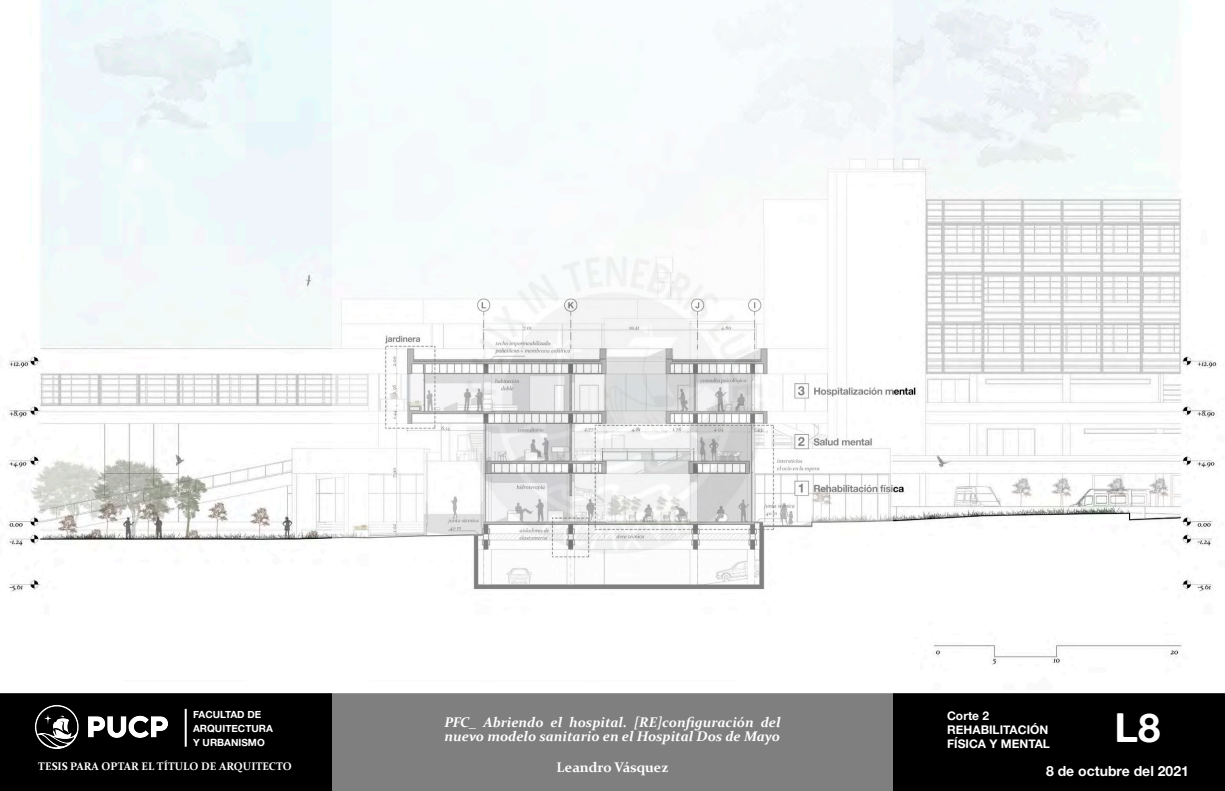
<style>
.page{position:relative;width:1225px;height:791px;background:#fff}
.page>*{position:absolute;margin:0;border:0;box-sizing:border-box;transform-origin:0 0}
.t1{font:40px "Alte Haas Grotesk Bold";color:#fff}
.t2{font:italic 700 14px/14px "Constantia";color:#fff}
.t3{font:14px "Alte Haas Grotesk Bold";color:#fff}
.t4{font:700 14px "Constantia";color:#fff}
.t5{font:12px "Alte Haas Grotesk Bold";color:#fff}
.t6{font:700 11px "Constantia";color:#fff}
.t7{font:10px/14px "Alte Haas Grotesk Bold";color:#fff}
</style>
<div class="page">
<div style="left:0;top:693px;width:1225px;height:98px;background:#000"></div>
<img style="left:35px;top:705px;width:133px;height:44px">
<hr style="left:185px;top:709px;width:2px;height:38px;background:#fff">
<img style="left:7px;top:0;width:1210px;height:665px">
<img style="left:333px;top:0;width:559px;height:791px">
<p class="t7" style="left:193px;top:707px;width:81px">FACULTAD DE<br>ARQUITECTURA<br>Y URBANISMO</p>
<p class="t2" style="left:444px;top:714px;width:337px">PFC_ Abriendo el hospital. [RE]configuración del nuevo modelo sanitario en el Hospital Dos de Mayo</p>
<p class="t6" style="left:38px;top:759px;width:255px">TESIS PARA OPTAR EL TÍTULO DE ARQUITECTO</p>
<p class="t4" style="left:556px;top:758px;width:113px">Leandro Vásquez</p>
<p class="t3" style="left:1046px;top:762px;width:144px">8 de octubre del 2021</p>
<p class="t5" style="left:947px;top:709px;width:44px">Corte 2</p>
<p class="t5" style="left:947px;top:723px;width:103px">REHABILITACIÓN</p>
<p class="t5" style="left:947px;top:737px;width:104px">FÍSICA Y MENTAL</p>
<p class="t1" style="left:1114px;top:703px;width:47px">L8</p>
</div>
